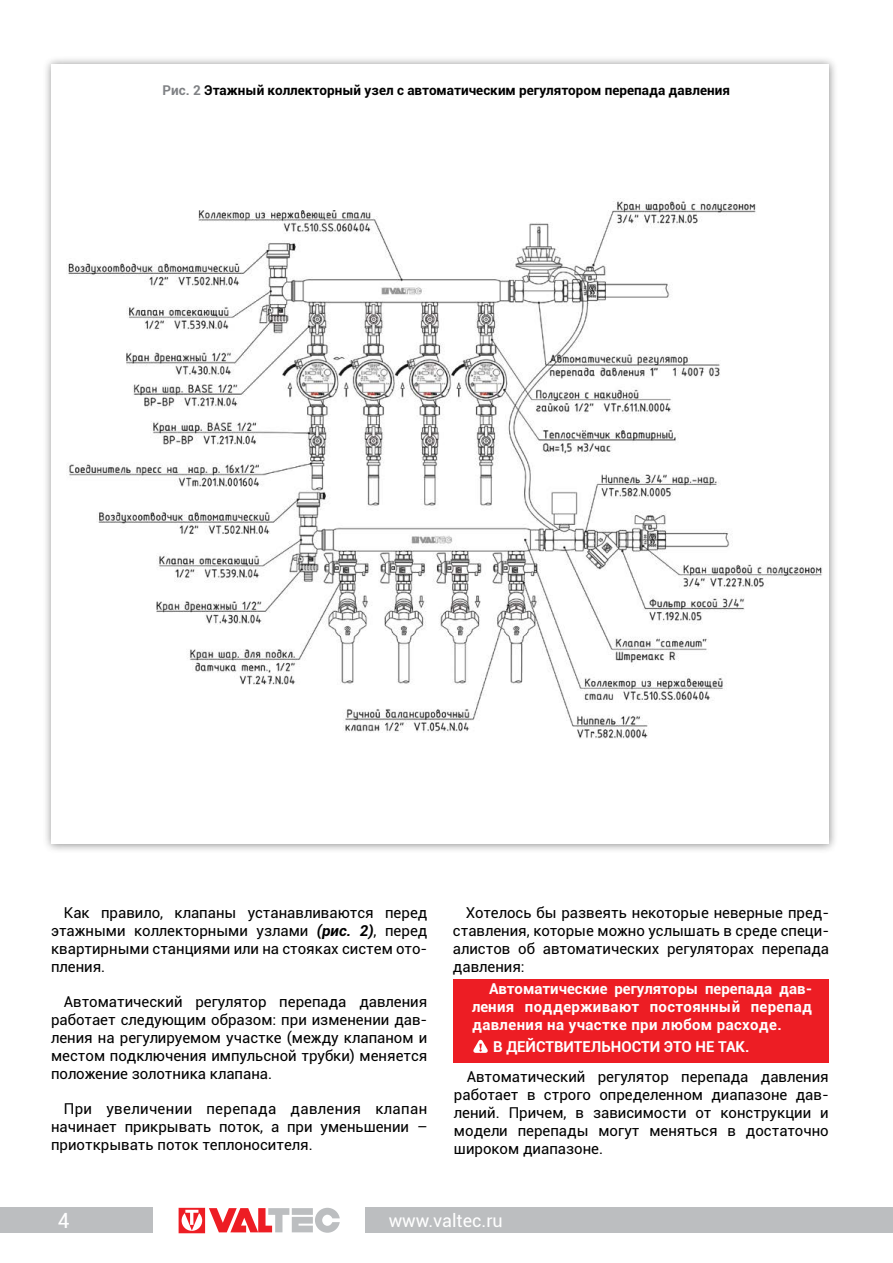
<style>
.page{position:relative;width:893px;height:1263px;background:#fff}
.page>*{position:absolute;margin:0;border:0;box-sizing:border-box;transform-origin:0 0}
.t1{font:21px "Roboto";color:#fff}
.t2{font:18px "Roboto";color:#fff}
.t3{font:15px/18px "Roboto";color:#000;text-align:justify}
.t4{font:700 15px/18px "Roboto";letter-spacing:.025em;color:#fff;text-align:justify}
.t5{font:700 15px "Roboto";color:#fff}
.t6{font:700 13.5px "Roboto";color:#000}
.s1{color:#808285}
.s2{font-weight:700;font-style:italic}
</style>
<div class="page">
<div style="left:0;top:1208px;width:153px;height:25px;background:#bcbec0"></div>
<svg style="left:179px;top:1208px;width:161px;height:25px"></svg>
<div style="left:365px;top:1208px;width:528px;height:25px;background:#bcbec0"></div>
<div style="left:453px;top:979px;width:376px;height:84px;background:#ed1d24"></div>
<svg style="left:473px;top:1040px;width:15px;height:13px"></svg>
<div style="left:42px;top:55px;width:796px;height:798px;background:#000;opacity:.45"></div>
<div style="left:51px;top:65px;width:778px;height:779px;background:#fff"></div>
<img style="left:68px;top:198px;width:755px;height:541px">
<p class="t6" style="left:163px;top:81px;width:569px"><span class="s1">Рис. 2</span> Этажный коллекторный узел с автоматическим регулятором перепада давления</p>
<p class="t3" style="left:51px;top:903px;width:378px;text-indent:13px">Как правило, клапаны устанавливаются перед этажными коллекторными узлами <span class="s2">(рис. 2)</span>, перед квартирными станциями или на стояках систем ото&shy;пления.</p>
<p class="t3" style="left:51px;top:992px;width:378px;text-indent:13px">Автоматический регулятор перепада давления работает следующим образом: при изменении дав&shy;ления на регулируемом участке (между клапаном и местом подключения импульсной трубки) меняется положение золотника клапана.</p>
<p class="t3" style="left:51px;top:1099px;width:378px;text-indent:13px">При увеличении перепада давления клапан начинает прикрывать поток, а при уменьшении – приоткрывать поток теплоносителя.</p>
<p class="t3" style="left:453px;top:903px;width:378px;text-indent:13px">Хотелось бы развеять некоторые неверные пред&shy;ставления, которые можно услышать в среде специ&shy;алистов об автоматических регуляторах перепада давления:</p>
<p class="t4" style="left:472px;top:979px;width:342px;text-indent:17px">Автоматические регуляторы перепада дав&shy;ления поддерживают постоянный перепад давления на участке при любом расходе.</p>
<p class="t5" style="left:493px;top:1036px;width:258px">В ДЕЙСТВИТЕЛЬНОСТИ ЭТО НЕ ТАК.</p>
<p class="t3" style="left:454px;top:1067px;width:376px;text-indent:13px">Автоматический регулятор перепада давления работает в строго определенном диапазоне дав&shy;лений. Причем, в зависимости от конструкции и модели перепады могут меняться в достаточно широком диапазоне.</p>
<h1 class="t1" style="left:58px;top:1206px;width:13px">4</h1>
<p class="t2" style="left:389px;top:1208px;width:116px">www.valtec.ru</p>
</div>
